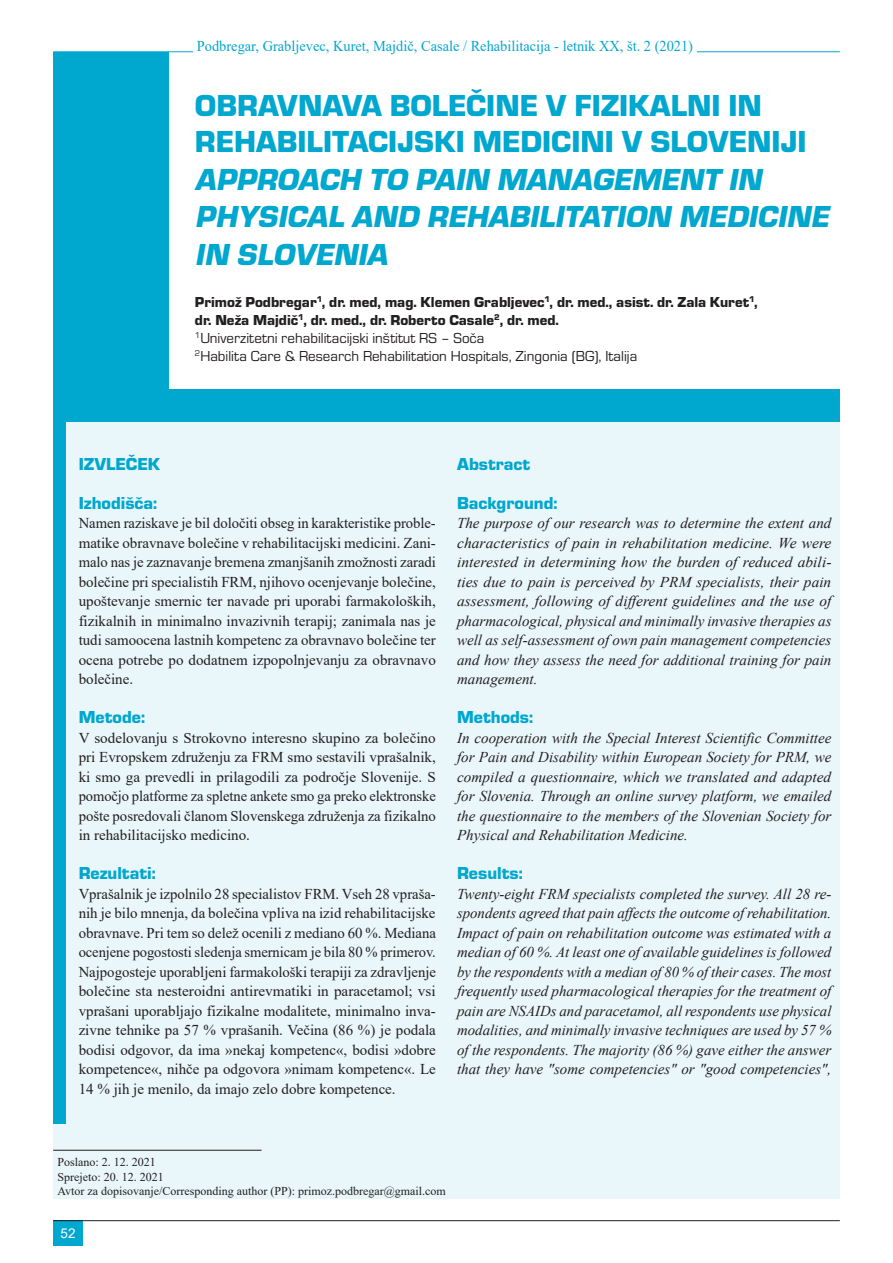
<style>
.page{position:relative;width:893px;height:1263px;background:#fff}
.page>*{position:absolute;margin:0;border:0;box-sizing:border-box;transform-origin:0 0}
.t1{font:italic 31.5px/37.5px "Eurostile TEE Blac";color:#00a7cf}
.t2{font:31.5px/36px "Eurostile TEE Blac";color:#00a7cf}
.t3{font:18px/39px "Eurostile TEE Blac";color:#00a7cf}
.t4{font:15px/19.5px "Times New Roman";color:#231f20;text-align:justify}
.t5{font:italic 15px/19.5px "Times New Roman";color:#231f20;text-align:justify}
.t6{font:15px/18px "Eurostile TEE Blac";color:#231f20}
.t7{font:15px/18px "Eurostile TEE";color:#231f20}
.t8{font:15px "Times New Roman";color:#00a7cf;scale:.96 1}
.t9{font:13.5px "Arial";color:#fff}
.t10{font:12px/14.4px "Times New Roman";color:#231f20}
</style>
<div class="page">
<div style="left:53px;top:1124px;width:787px;height:75px;background:#e9f6fa"></div>
<div style="left:53px;top:52px;width:787px;height:1072px;background:#00a7cf"></div>
<div style="left:169px;top:52px;width:671px;height:336px;background:#fff"></div>
<hr style="left:53px;top:1150px;width:208px;height:1px;background:#231f20">
<div style="left:66px;top:422px;width:391px;height:702px;background:#e9f6fa"></div>
<div style="left:457px;top:422px;width:383px;height:702px;background:#e9f6fa"></div>
<hr style="left:53px;top:52px;width:787px;height:1px;background:#00a7cf">
<div style="left:193px;top:34px;width:504px;height:24px;background:#fff"></div>
<div style="left:53px;top:1220px;width:30px;height:26px;background:#00a7cf"></div>
<hr style="left:53px;top:1220px;width:787px;height:1px;background:#231f20">
<p class="t8" style="left:197px;top:36px;width:518px">Podbregar, Grabljevec, Kuret, Majdič, Casale / Rehabilitacija - letnik XX, št. 2 (2021)</p>
<h1 class="t2" style="left:195px;top:88px;width:613px">OBRAVNAVA BOLEČINE V FIZIKALNI IN<br>REHABILITACIJSKI MEDICINI V SLOVENIJI</h1>
<h1 class="t1" style="left:195px;top:161px;width:642px">APPROACH TO PAIN MANAGEMENT IN<br>PHYSICAL AND REHABILITATION MEDICINE<br>IN SLOVENIA</h1>
<p class="t6" style="left:195px;top:293px;width:564px">Primož Podbregar<sup>1</sup>, dr. med, mag. Klemen Grabljevec<sup>1</sup>, dr. med., asist. dr. Zala Kuret<sup>1</sup>, dr. Neža Majdič<sup>1</sup>, dr. med., dr. Roberto Casale<sup>2</sup>, dr. med.</p>
<p class="t7" style="left:195px;top:329px;width:444px"><sup>1</sup>Univerzitetni rehabilitacijski inštitut RS – Soča<br><sup>2</sup>Habilita Care &amp; Research Rehabilitation Hospitals, Zingonia (BG), Italija</p>
<p class="t3" style="left:79px;top:444px;width:83px">IZVLEČEK<br>Izhodišča:</p>
<p class="t4" style="left:79px;top:513px;width:359px">Namen raziskave je bil določiti obseg in karakteristike proble&shy;matike obravnave bolečine v rehabilitacijski medicini. Zani&shy;malo nas je zaznavanje bremena zmanjšanih zmožnosti zaradi bolečine pri specialistih FRM, njihovo ocenjevanje bolečine, upoštevanje smernic ter navade pri uporabi farmakoloških, fizikalnih in minimalno invazivnih terapij; zanimala nas je tudi samoocena lastnih kompetenc za obravnavo bolečine ter ocena potrebe po dodatnem izpopolnjevanju za obravnavo bolečine.</p>
<p class="t3" style="left:79px;top:698px;width:68px">Metode:</p>
<p class="t4" style="left:79px;top:727px;width:359px">V sodelovanju s Strokovno interesno skupino za bolečino pri Evropskem združenju za FRM smo sestavili vprašalnik, ki smo ga prevedli in prilagodili za področje Slovenije. S pomočjo platforme za spletne ankete smo ga preko elektronske pošte posredovali članom Slovenskega združenja za fizikalno in rehabilitacijsko medicino.</p>
<p class="t3" style="left:79px;top:854px;width:79px">Rezultati:</p>
<p class="t4" style="left:79px;top:883px;width:359px">Vprašalnik je izpolnilo 28 specialistov FRM. Vseh 28 vpraša&shy;nih je bilo mnenja, da bolečina vpliva na izid rehabilitacijske obravnave. Pri tem so delež ocenili z mediano 60 %. Mediana ocenjene pogostosti sledenja smernicam je bila 80 % primerov.<br>Najpogosteje uporabljeni farmakološki terapiji za zdravljenje bolečine sta nesteroidni antirevmatiki in paracetamol; vsi vprašani uporabljajo fizikalne modalitete, minimalno inva&shy;zivne tehnike pa 57 % vprašanih. Večina (86 %) je podala bodisi odgovor, da ima »nekaj kompetenc«, bodisi »dobre kompetence«, nihče pa odgovora »nimam kompetenc«. Le 14 % jih je menilo, da imajo zelo dobre kompetence.</p>
<p class="t3" style="left:457px;top:444px;width:102px">Abstract<br>Background:</p>
<p class="t5" style="left:457px;top:513px;width:376px">The purpose of our research was to determine the extent and characteristics of pain in rehabilitation medicine. We were interested in determining how the burden of reduced abili&shy;ties due to pain is perceived by PRM specialists, their pain assessment, following of different guidelines and the use of pharmacological, physical and minimally invasive therapies as well as self-assessment of own pain management competencies and how they assess the need for additional training for pain management.</p>
<p class="t3" style="left:457px;top:698px;width:78px">Methods:</p>
<p class="t5" style="left:457px;top:727px;width:376px">In cooperation with the Special Interest Scientific Committee for Pain and Disability within European Society for PRM, we compiled a questionnaire, which we translated and adapted for Slovenia. Through an online survey platform, we emailed the questionnaire to the members of the Slovenian Society for Physical and Rehabilitation Medicine.</p>
<p class="t3" style="left:457px;top:854px;width:67px">Results:</p>
<p class="t5" style="left:457px;top:883px;width:376px">Twenty-eight FRM specialists completed the survey. All 28 re&shy;spondents agreed that pain affects the outcome of rehabilitation.<br>Impact of pain on rehabilitation outcome was estimated with a median of 60 %. At least one of available guidelines is followed by the respondents with a median of 80 % of their cases. The most frequently used pharmacological therapies for the treatment of pain are NSAIDs and paracetamol, all respondents use physical modalities, and minimally invasive techniques are used by 57 % of the respondents. The majority (86 %) gave either the answer that they have "some competencies" or "good competencies",</p>
<p class="t10" style="left:57px;top:1154px;width:390px">Poslano: 2. 12. 2021<br>Sprejeto: 20. 12. 2021<br>Avtor za dopisovanje/Corresponding author (PP): primoz.podbregar@gmail.com</p>
<p class="t9" style="left:61px;top:1224px;width:17px">52</p>
</div>
